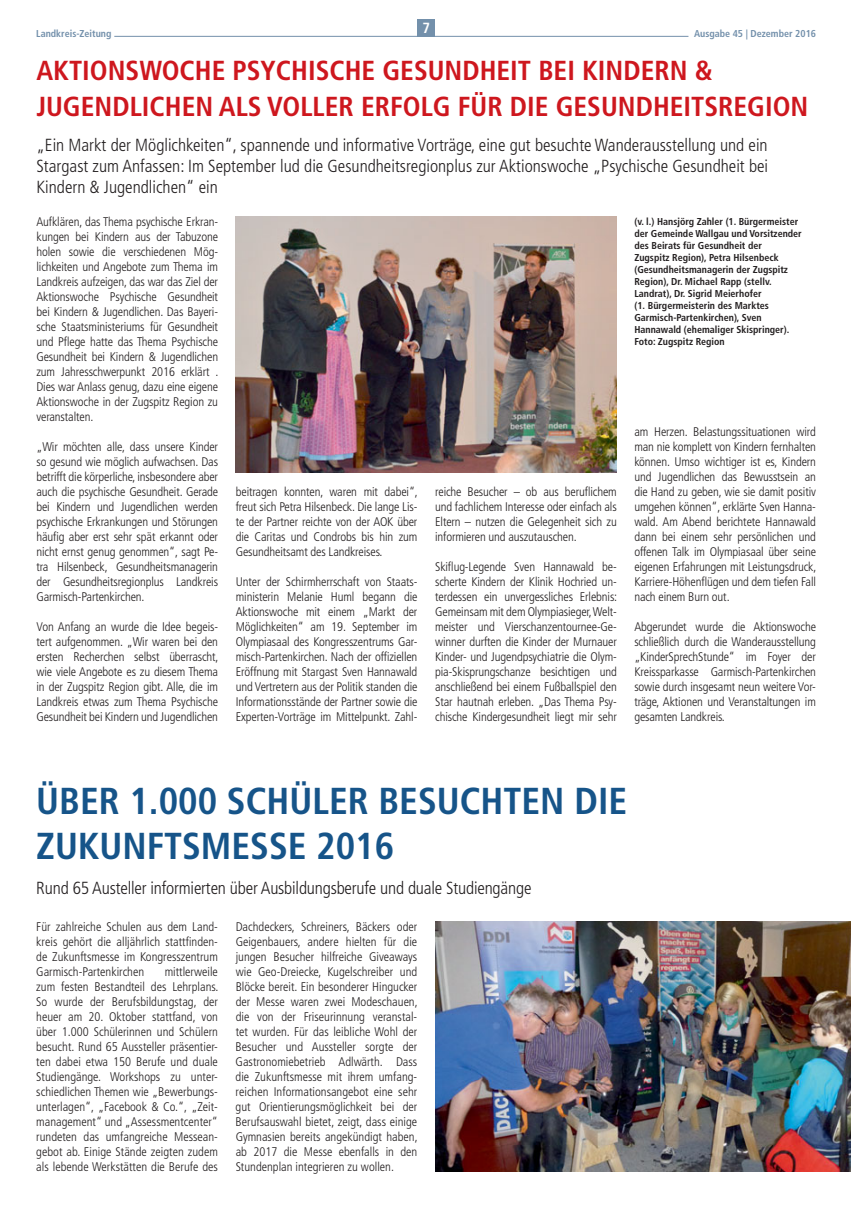
<style>
.page{position:relative;width:851px;height:1205px;background:#fff}
.page>*{position:absolute;margin:0;border:0;box-sizing:border-box;transform-origin:0 0}
.t1{font:700 condensed 37.5px/45px "Frutiger LT Std";color:#165489}
.t2{font:700 condensed 27.5px/36px "Frutiger LT Std";color:#ce171e}
.t3{font:300 condensed 17.5px/21px "Frutiger LT Std";letter-spacing:-.01em;color:#231f20;text-align:justify}
.t4{font:700 condensed 14.75px "Frutiger LT Std";color:#fff}
.t5{font:300 condensed 12.5px/15px "Frutiger LT Std";letter-spacing:-.01em;color:#231f20;text-align:justify}
.t6{font:700 condensed 10px/12px "Frutiger LT Std";color:#231f20}
.t7{font:700 condensed 10px "Frutiger LT Std";color:#7390ab}
</style>
<div class="page">
<div style="left:417px;top:19px;width:18px;height:18px;background:#7390ab"></div>
<img style="left:236px;top:216px;width:381px;height:256px">
<img style="left:435px;top:921px;width:416px;height:251px">
<hr style="left:114px;top:36px;width:574px;height:1px;background:#7390ab">
<p class="t7" style="left:36px;top:29px;width:77px">Landkreis-Zeitung</p>
<p class="t4" style="left:422px;top:21px;width:9px">7</p>
<p class="t7" style="left:694px;top:29px;width:123px">Ausgabe 45 | Dezember 2016</p>
<h2 class="t2" style="left:36px;top:54px;width:773px">AKTIONSWOCHE PSYCHISCHE GESUNDHEIT BEI KINDERN &amp;<br>JUGENDLICHEN ALS VOLLER ERFOLG FÜR DIE GESUNDHEITSREGION</h2>
<p class="t3" style="left:36px;top:135px;width:733px">„Ein Markt der Möglichkeiten“, spannende und informative Vorträge, eine gut besuchte Wanderausstellung und ein Stargast zum Anfassen: Im September lud die Gesundheitsregionplus zur Aktionswoche „Psychische Gesundheit bei Kindern &amp; Jugendlichen“ ein</p>
<p class="t5" style="left:36px;top:214px;width:184px">Aufklären, das Thema psychische Erkran&shy;kungen bei Kindern aus der Tabuzone holen sowie die verschiedenen Mög&shy;lichkeiten und Angebote zum Thema im Landkreis aufzeigen, das war das Ziel der Aktionswoche Psychische Gesundheit bei Kindern &amp; Jugendlichen. Das Bayeri&shy;sche Staatsministeriums für Gesundheit und Pflege hatte das Thema Psychische Gesundheit bei Kindern &amp; Jugendlichen zum Jahresschwerpunkt 2016 erklärt .<br>Dies war Anlass genug, dazu eine eigene Aktionswoche in der Zugspitz Region zu veranstalten.</p>
<p class="t5" style="left:36px;top:439px;width:183px">„Wir möchten alle, dass unsere Kinder so gesund wie möglich aufwachsen. Das betrifft die körperliche, insbesondere aber auch die psychische Gesundheit. Gerade bei Kindern und Jugendlichen werden psychische Erkrankungen und Störungen häufig aber erst sehr spät erkannt oder nicht ernst genug genommen“, sagt Pe&shy;tra Hilsenbeck, Gesundheitsmanagerin der Gesundheitsregionplus Landkreis Garmisch-Partenkirchen.</p>
<p class="t5" style="left:36px;top:619px;width:184px">Von Anfang an wurde die Idee begeis&shy;tert aufgenommen. „Wir waren bei den ersten Recherchen selbst überrascht, wie viele Angebote es zu diesem Thema in der Zugspitz Region gibt. Alle, die im Landkreis etwas zum Thema Psychische Gesundheit bei Kindern und Jugendlichen</p>
<p class="t6" style="left:634px;top:216px;width:169px">(v. l.) Hansjörg Zahler (1. Bürgermeister der Gemeinde Wallgau und Vorsitzender des Beirats für Gesundheit der<br>Zugspitz Region), Petra Hilsenbeck (Gesundheitsmanagerin der Zugspitz Region), Dr. Michael Rapp (stellv.<br>Landrat), Dr. Sigrid Meierhofer<br>(1. Bürgermeisterin des Marktes Garmisch-Partenkirchen), Sven Hannawald (ehemaliger Skispringer).<br>Foto: Zugspitz Region</p>
<p class="t5" style="left:634px;top:424px;width:184px">am Herzen. Belastungssituationen wird man nie komplett von Kindern fernhalten können. Umso wichtiger ist es, Kindern und Jugendlichen das Bewusstsein an die Hand zu geben, wie sie damit positiv umgehen können“, erklärte Sven Hanna&shy;wald. Am Abend berichtete Hannawald dann bei einem sehr persönlichen und offenen Talk im Olympiasaal über seine eigenen Erfahrungen mit Leistungsdruck, Karriere-Höhenflügen und dem tiefen Fall nach einem Burn out.</p>
<p class="t5" style="left:634px;top:619px;width:183px">Abgerundet wurde die Aktionswoche schließlich durch die Wanderausstellung „KinderSprechStunde“ im Foyer der Kreissparkasse Garmisch-Partenkirchen sowie durch insgesamt neun weitere Vor&shy;träge, Aktionen und Veranstaltungen im gesamten Landkreis.</p>
<p class="t5" style="left:435px;top:484px;width:183px">reiche Besucher – ob aus beruflichem und fachlichem Interesse oder einfach als Eltern – nutzen die Gelegenheit sich zu informieren und auszutauschen.</p>
<p class="t5" style="left:435px;top:559px;width:184px">Skiflug-Legende Sven Hannawald be&shy;scherte Kindern der Klinik Hochried un&shy;terdessen ein unvergessliches Erlebnis:<br>Gemeinsam mit dem Olympiasieger, Welt&shy;meister und Vierschanzentournee-Ge&shy;winner durften die Kinder der Murnauer Kinder- und Jugendpsychiatrie die Olym&shy;pia-Skisprungschanze besichtigen und anschließend bei einem Fußballspiel den Star hautnah erleben. „Das Thema Psy&shy;chische Kindergesundheit liegt mir sehr</p>
<p class="t5" style="left:236px;top:484px;width:184px">beitragen konnten, waren mit dabei“, freut sich Petra Hilsenbeck. Die lange Lis&shy;te der Partner reichte von der AOK über die Caritas und Condrobs bis hin zum Gesundheitsamt des Landkreises.</p>
<p class="t5" style="left:236px;top:574px;width:183px">Unter der Schirmherrschaft von Staats&shy;ministerin Melanie Huml begann die Aktionswoche mit einem „Markt der Möglichkeiten“ am 19. September im Olympiasaal des Kongresszentrums Gar&shy;misch-Partenkirchen. Nach der offiziellen Eröffnung mit Stargast Sven Hannawald und Vertretern aus der Politik standen die Informationsstände der Partner sowie die Experten-Vorträge im Mittelpunkt. Zahl-</p>
<h1 class="t1" style="left:36px;top:780px;width:592px">ÜBER 1.000 SCHÜLER BESUCHTEN DIE<br>ZUKUNFTSMESSE 2016</h1>
<h3 class="t3" style="left:36px;top:878px;width:497px">Rund 65 Austeller informierten über Ausbildungsberufe und duale Studiengänge</h3>
<p class="t5" style="left:36px;top:919px;width:183px">Für zahlreiche Schulen aus dem Land&shy;kreis gehört die alljährlich stattfinden&shy;de Zukunftsmesse im Kongresszentrum Garmisch-Partenkirchen</p>
<p class="t5" style="left:236px;top:919px;width:184px">Dachdeckers, Schreiners, Bäckers oder Geigenbauers, andere hielten für die jungen Besucher hilfreiche Giveaways wie Geo-Dreiecke, Kugelschreiber und Blöcke bereit. Ein besonderer Hingucker der Messe waren zwei Modeschauen, die von der Friseurinnung veranstal&shy;tet wurden. Für das leibliche Wohl der Besucher und Aussteller sorgte der Gastronomiebetrieb Adlwärth. Dass die Zukunftsmesse mit ihrem umfang&shy;reichen Informationsangebot eine sehr gut Orientierungsmöglichkeit bei der Berufsauswahl bietet, zeigt, dass einige Gymnasien bereits angekündigt haben, ab 2017 die Messe ebenfalls in den Stundenplan integrieren zu wollen.</p>
<p class="t5" style="left:36px;top:964px;width:184px;text-indent:128px">mittlerweile zum festen Bestandteil des Lehrplans.<br>So wurde der Berufsbildungstag, der heuer am 20. Oktober stattfand, von über 1.000 Schülerinnen und Schülern besucht. Rund 65 Aussteller präsentier&shy;ten dabei etwa 150 Berufe und duale Studiengänge. Workshops zu unter&shy;schiedlichen Themen wie „Bewerbungs&shy;unterlagen“, „Facebook &amp; Co.“, „Zeit&shy;management“ und „Assessmentcenter“ rundeten das umfangreiche Messean&shy;gebot ab. Einige Stände zeigten zudem als lebende Werkstätten die Berufe des</p>
</div>
